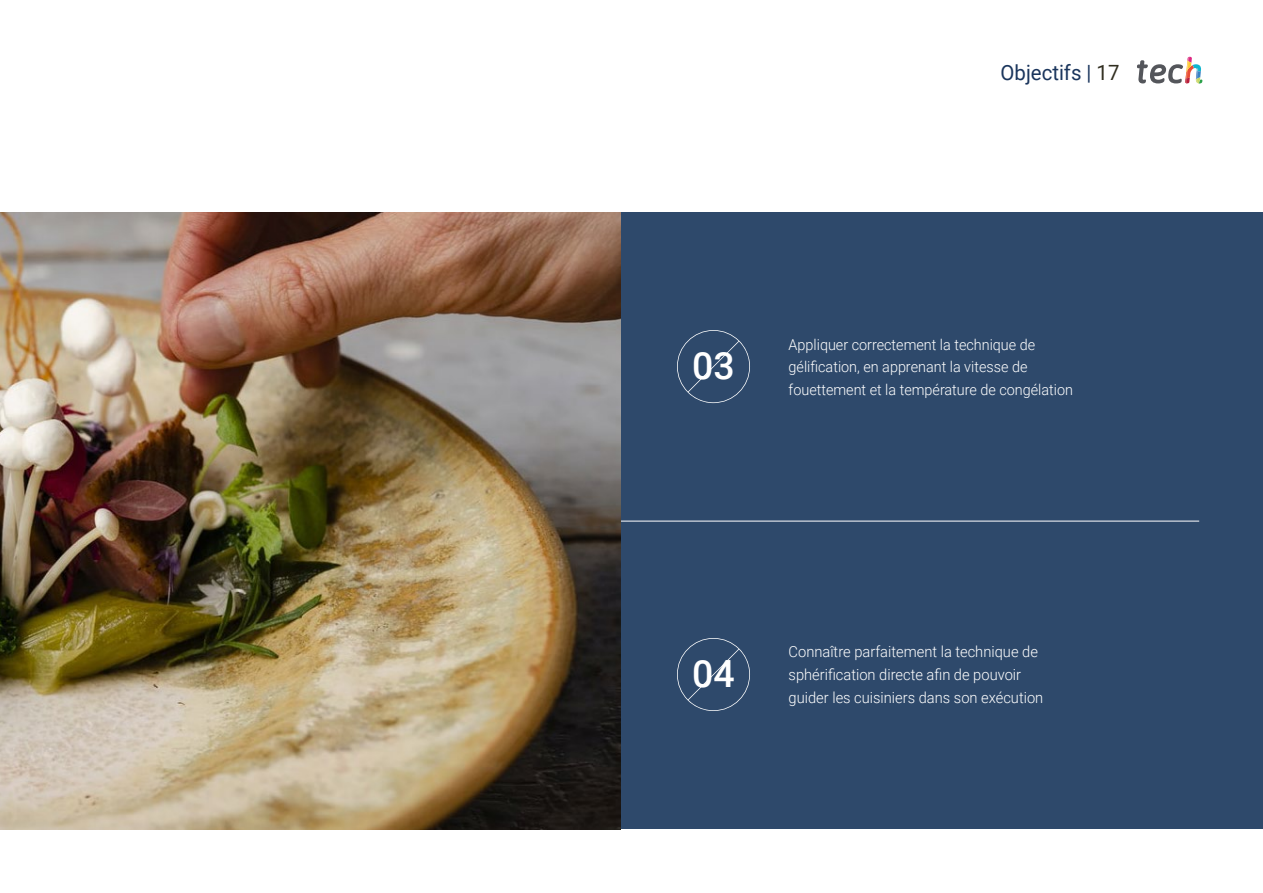
<style>
.page{position:relative;width:1263px;height:893px;background:#fff}
.page>*{position:absolute;margin:0;border:0;box-sizing:border-box;transform-origin:0 0}
.t1{font:500 37.5px "Roboto";color:#fff}
.t2{font:21px "Roboto";color:#1a355c}
.t3{font:300 15.3px/23px "Roboto";color:#fff;scale:.96 1}
.t4{font:300 15px/22.5px "Roboto";color:#fff;scale:.96 1}
.s1{color:#312e20}
</style>
<div class="page">
<svg style="left:1137px;top:57px;width:65px;height:27px"></svg>
<div style="left:621px;top:213px;width:642px;height:616px;background:#2e496b"></div>
<hr style="left:0;top:521px;width:1199px;height:1px;background:#fff">
<svg style="left:677px;top:638px;width:73px;height:73px"></svg>
<svg style="left:677px;top:330px;width:73px;height:73px"></svg>
<img style="left:0;top:213px;width:621px;height:616px">
<h2 class="t2" style="left:1000px;top:57px;width:120px">Objectifs | <span class="s1">17</span></h2>
<h1 class="t1" style="left:692px;top:340px;width:44px">03</h1>
<p class="t4" style="left:789px;top:333px;width:298px">Appliquer correctement la technique de gélification, en apprenant la vitesse de fouettement et la température de congélation</p>
<h1 class="t1" style="left:692px;top:648px;width:44px">04</h1>
<p class="t3" style="left:789px;top:640px;width:267px">Connaître parfaitement la technique de sphérification directe afin de pouvoir guider les cuisiniers dans son exécution</p>
</div>
